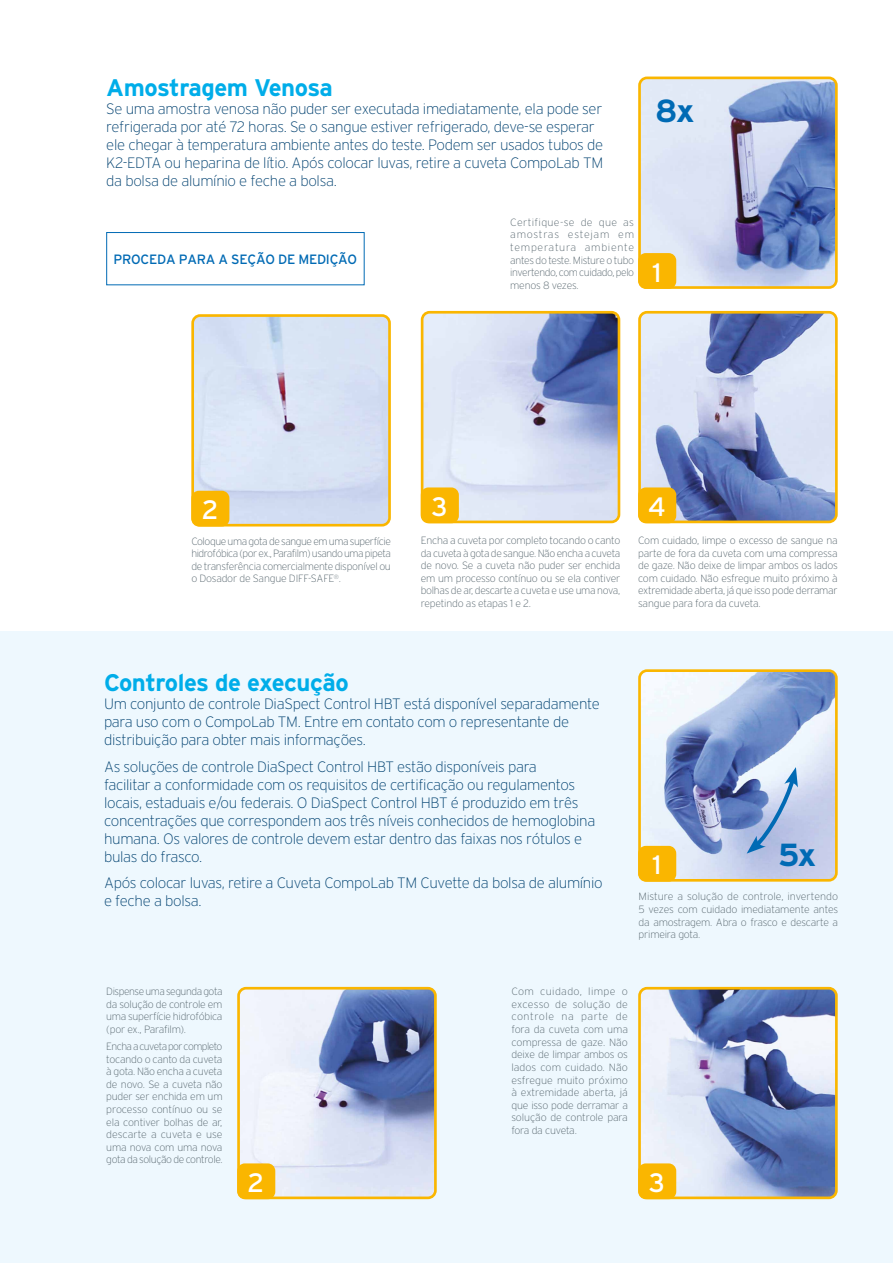
<style>
.page{position:relative;width:893px;height:1263px;background:#fff}
.page>*{position:absolute;margin:0;border:0;box-sizing:border-box;transform-origin:0 0}
.t1{font:700 31.95px "Interstate";color:#006ab4}
.t2{font:26.55px "Interstate";color:#fff}
.t3{font:700 24px "Interstate";letter-spacing:-.02em;color:#00ade9}
.t4{font:200 15px/18px "Interstate";letter-spacing:-.02em;color:#004170}
.t5{font:13.5px "Interstate";letter-spacing:-.02em;color:#006ab4}
.t6{font:200 10.5px/12.6px "Interstate";letter-spacing:-.03em;color:#56656d;text-align:justify}
</style>
<div class="page">
<div style="left:0;top:631px;width:893px;height:632px;background:#eef8fe"></div>
<img style="left:239px;top:991px;width:194px;height:207px">
<div style="left:237px;top:987px;width:200px;height:212px;border:3px solid #fab600;border-radius:8px"></div>
<div style="left:237px;top:1163px;width:38px;height:36px;background:#fab600;border-radius:8px"></div>
<img style="left:639px;top:991px;width:195px;height:207px">
<div style="left:638px;top:987px;width:200px;height:212px;border:3px solid #fab600;border-radius:8px"></div>
<div style="left:638px;top:1163px;width:38px;height:36px;background:#fab600;border-radius:8px"></div>
<img style="left:642px;top:673px;width:192px;height:205px">
<div style="left:638px;top:669px;width:200px;height:213px;border:3px solid #fab600;border-radius:8px"></div>
<div style="left:638px;top:846px;width:38px;height:36px;background:#fab600;border-radius:8px"></div>
<svg style="left:747px;top:767px;width:51px;height:86px"></svg>
<img style="left:639px;top:315px;width:195px;height:207px">
<div style="left:638px;top:311px;width:200px;height:212px;border:3px solid #fab600;border-radius:8px"></div>
<div style="left:638px;top:487px;width:38px;height:36px;background:#fab600;border-radius:8px"></div>
<img style="left:193px;top:318px;width:194px;height:207px">
<div style="left:191px;top:314px;width:200px;height:212px;border:3px solid #fab600;border-radius:8px"></div>
<div style="left:191px;top:491px;width:38px;height:35px;background:#fab600;border-radius:8px"></div>
<img style="left:422px;top:315px;width:194px;height:207px">
<div style="left:421px;top:311px;width:199px;height:212px;border:3px solid #fab600;border-radius:8px"></div>
<div style="left:421px;top:487px;width:38px;height:36px;background:#fab600;border-radius:8px"></div>
<div style="left:106px;top:232px;width:259px;height:53px;border:1px solid #006ab4"></div>
<img style="left:642px;top:81px;width:192px;height:204px">
<div style="left:638px;top:77px;width:200px;height:212px;border:3px solid #fab600;border-radius:8px"></div>
<div style="left:638px;top:253px;width:38px;height:36px;background:#fab600;border-radius:8px"></div>
<h3 class="t3" style="left:106px;top:74px;width:228px">Amostragem Venosa</h3>
<p class="t4" style="left:106px;top:99px;width:498px">Se uma amostra venosa não puder ser executada imediatamente, ela pode ser refrigerada por até 72 horas. Se o sangue estiver refrigerado, deve-se esperar ele chegar à temperatura ambiente antes do teste. Podem ser usados tubos de K2-EDTA ou heparina de lítio. Após colocar luvas, retire a cuveta CompoLab TM da bolsa de alumínio e feche a bolsa.</p>
<p class="t5" style="left:114px;top:252px;width:245px">PROCEDA PARA A SEÇÃO DE MEDIÇÃO</p>
<p class="t6" style="left:510px;top:216px;width:125px">Certifique-se de que as amostras estejam em temperatura ambiente antes do teste. Misture o tubo invertendo, com cuidado, pelo menos 8 vezes.</p>
<h1 class="t1" style="left:655px;top:93px;width:41px">8x</h1>
<h2 class="t2" style="left:652px;top:257px;width:11px">1</h2>
<h2 class="t2" style="left:202px;top:495px;width:18px">2</h2>
<h2 class="t2" style="left:431px;top:492px;width:18px">3</h2>
<h2 class="t2" style="left:648px;top:492px;width:19px">4</h2>
<p class="t6" style="left:191px;top:535px;width:201px">Coloque uma gota de sangue em uma superfície hidrofóbica (por ex., Parafilm) usando uma pipeta de transferência comercialmente disponível ou o Dosador de Sangue DIFF-SAFE<sup>®</sup>.</p>
<p class="t6" style="left:421px;top:534px;width:201px">Encha a cuveta por completo tocando o canto da cuveta à gota de sangue. Não encha a cuveta de novo. Se a cuveta não puder ser enchida em um processo contínuo ou se ela contiver bolhas de ar, descarte a cuveta e use uma nova, repetindo as etapas 1 e 2.</p>
<p class="t6" style="left:638px;top:534px;width:201px">Com cuidado, limpe o excesso de sangue na parte de fora da cuveta com uma compressa de gaze. Não deixe de limpar ambos os lados com cuidado. Não esfregue muito próximo à extremidade aberta, já que isso pode derramar sangue para fora da cuveta.</p>
<h3 class="t3" style="left:104px;top:669px;width:246px">Controles de execução</h3>
<h3 class="t4" style="left:104px;top:695px;width:497px">Um conjunto de controle DiaSpect Control HBT está disponível separadamente para uso com o CompoLab TM. Entre em contato com o representante de distribuição para obter mais informações.</h3>
<p class="t4" style="left:104px;top:757px;width:493px">As soluções de controle DiaSpect Control HBT estão disponíveis para<br>facilitar a conformidade com os requisitos de certificação ou regulamentos locais, estaduais e/ou federais. O DiaSpect Control HBT é produzido em três concentrações que correspondem aos três níveis conhecidos de hemoglobina humana. Os valores de controle devem estar dentro das faixas nos rótulos e bulas do frasco.</p>
<h3 class="t4" style="left:104px;top:874px;width:500px">Após colocar luvas, retire a Cuveta CompoLab TM Cuvette da bolsa de alumínio e feche a bolsa.</h3>
<h2 class="t2" style="left:652px;top:850px;width:11px">1</h2>
<h1 class="t1" style="left:778px;top:837px;width:40px">5x</h1>
<p class="t6" style="left:639px;top:890px;width:201px">Misture a solução de controle, invertendo 5 vezes com cuidado imediatamente antes da amostragem. Abra o frasco e descarte a primeira gota.</p>
<p class="t6" style="left:106px;top:985px;width:118px">Dispense uma segunda gota da solução de controle em uma superfície hidrofóbica (por ex., Parafilm).</p>
<p class="t6" style="left:106px;top:1040px;width:118px">Encha a cuveta por completo tocando o canto da cuveta à gota. Não encha a cuveta de novo. Se a cuveta não puder ser enchida em um processo contínuo ou se ela contiver bolhas de ar, descarte a cuveta e use uma nova com uma nova gota da solução de controle.</p>
<p class="t6" style="left:511px;top:985px;width:118px">Com cuidado, limpe o excesso de solução de controle na parte de fora da cuveta com uma compressa de gaze. Não deixe de limpar ambos os lados com cuidado. Não esfregue muito próximo à extremidade aberta, já que isso pode derramar a solução de controle para fora da cuveta.</p>
<h2 class="t2" style="left:248px;top:1168px;width:18px">2</h2>
<h2 class="t2" style="left:649px;top:1168px;width:18px">3</h2>
</div>
